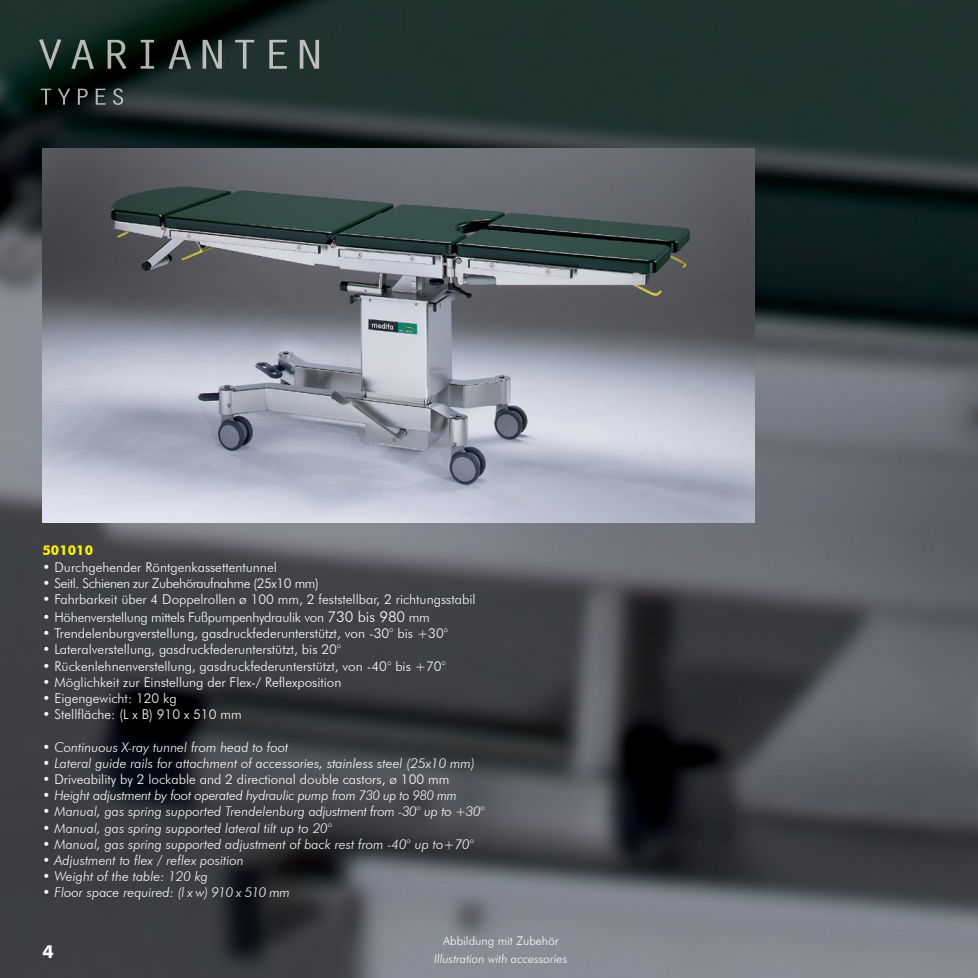
<style>
.page{position:relative;width:978px;height:978px;background:#fff}
.page>*{position:absolute;margin:0;border:0;box-sizing:border-box;transform-origin:0 0}
.t1{font:700 18px "Futura BT";color:#fff}
.t2{font:300 13.5px "Futura BT";color:#fff}
.t3{font:italic 300 13.5px "Futura BT";color:#fff}
.t4{font:italic 300 13.5px "Futura BT";letter-spacing:-.02em;color:#fff}
.t5{font:300 13.5px "Futura BT";letter-spacing:-.02em;color:#fff}
.t6{font:300 13.5px "Futura BT";letter-spacing:-.03em;color:#fff}
.t7{font:700 13.5px "Futura BT";color:#fff203}
.t8{font:italic 300 12px "Futura BT";color:#fff}
.t9{font:300 12px "Futura BT";color:#fff}
.s1{font-size:15px}
</style>
<div class="page">
<img style="left:0;top:0;width:978px;height:978px">
<img style="left:43px;top:149px;width:711px;height:374px">
<img style="left:39px;top:39px;width:280px;height:30px">
<img style="left:34px;top:88px;width:89px;height:17px">
<p class="t7" style="left:43px;top:542px;width:52px">501010</p>
<p class="t2" style="left:43px;top:559px;width:236px">• Durchgehender Röntgenkassettentunnel</p>
<p class="t6" style="left:43px;top:575px;width:278px">• Seitl. Schienen zur Zubehöraufnahme (25x10 mm)</p>
<p class="t2" style="left:43px;top:591px;width:435px">• Fahrbarkeit über 4 Doppelrollen ø 100 mm, 2 feststellbar, 2 richtungsstabil</p>
<p class="t5" style="left:43px;top:609px;width:389px">• Höhenverstellung mittels Fußpumpenhydraulik von <span class="s1">730 bis 980</span> mm</p>
<p class="t2" style="left:43px;top:625px;width:407px">• Trendelenburgverstellung, gasdruckfederunterstützt, von -30° bis +30°</p>
<p class="t2" style="left:43px;top:641px;width:300px">• Lateralverstellung, gasdruckfederunterstützt, bis 20°</p>
<p class="t2" style="left:43px;top:658px;width:405px">• Rückenlehnenverstellung, gasdruckfederunterstützt, von -40° bis +70°</p>
<p class="t2" style="left:43px;top:674px;width:300px">• Möglichkeit zur Einstellung der Flex-/ Reflexposition</p>
<p class="t2" style="left:43px;top:690px;width:136px">• Eigengewicht: 120 kg</p>
<p class="t2" style="left:43px;top:706px;width:201px">• Stellfläche: (L x B) 910 x 510 mm</p>
<p class="t3" style="left:43px;top:739px;width:247px">• Continuous X-ray tunnel from head to foot</p>
<p class="t3" style="left:43px;top:755px;width:434px">• Lateral guide rails for attachment of accessories, stainless steel (25x10 mm)</p>
<p class="t2" style="left:43px;top:771px;width:408px">• Driveability by 2 lockable and 2 directional double castors, ø 100 mm</p>
<p class="t4" style="left:43px;top:787px;width:416px">• Height adjustment by foot operated hydraulic pump from 730 up to 980 mm</p>
<p class="t3" style="left:43px;top:803px;width:444px">• Manual, gas spring supported Trendelenburg adjustment from -30° up to +30°</p>
<p class="t3" style="left:43px;top:820px;width:291px">• Manual, gas spring supported lateral tilt up to 20°</p>
<p class="t3" style="left:43px;top:836px;width:433px">• Manual, gas spring supported adjustment of back rest from -40° up to+70°</p>
<p class="t3" style="left:43px;top:852px;width:203px">• Adjustment to flex / reflex position</p>
<p class="t3" style="left:43px;top:868px;width:167px">• Weight of the table: 120 kg</p>
<p class="t3" style="left:43px;top:884px;width:249px">• Floor space required: (l x w) 910 x 510 mm</p>
<h1 class="t1" style="left:43px;top:940px;width:13px">4</h1>
<p class="t9" style="left:443px;top:933px;width:117px">Abbildung mit Zubehör</p>
<p class="t8" style="left:434px;top:952px;width:135px">Illustration with accessories</p>
</div>
